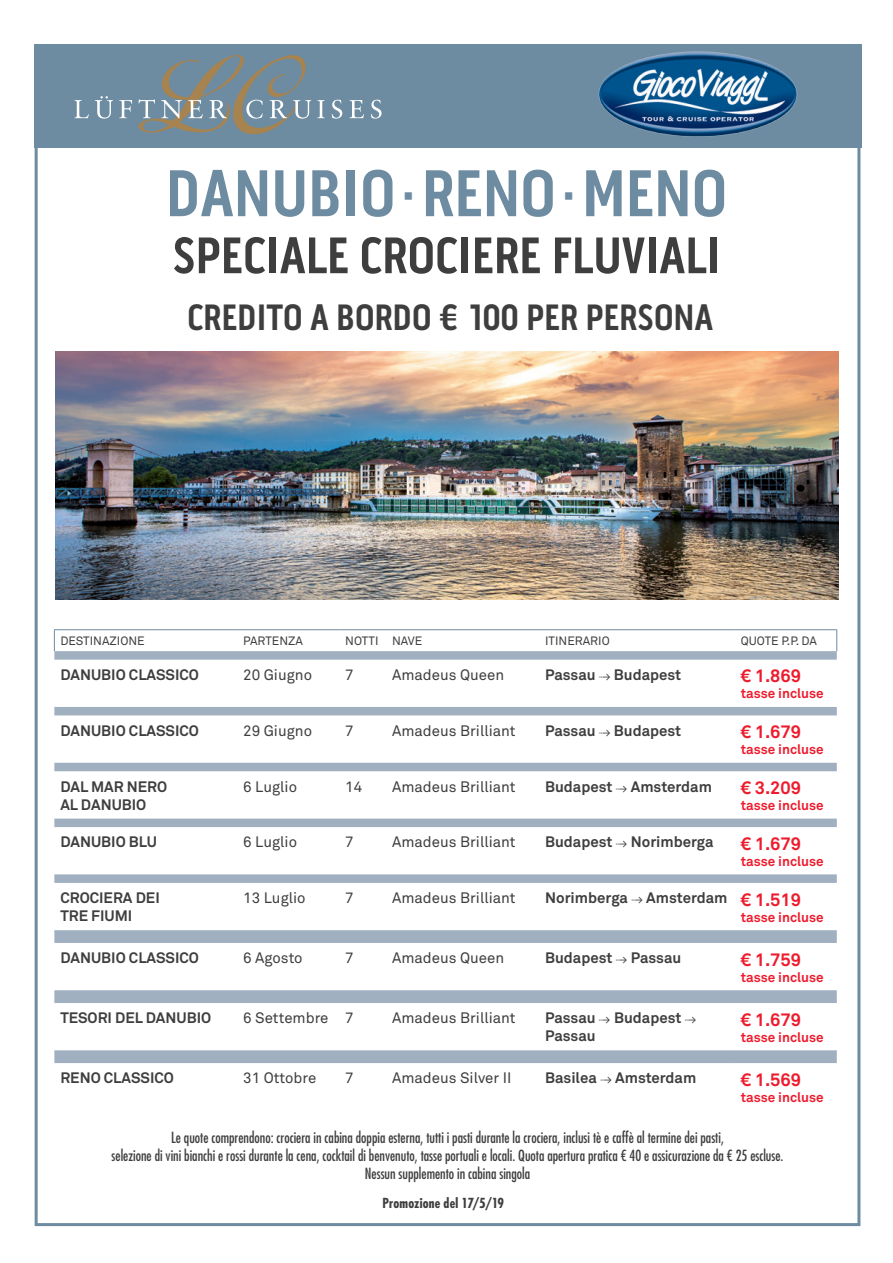
<style>
.page{position:relative;width:893px;height:1263px;background:#fff}
.page>*{position:absolute;margin:0;border:0;box-sizing:border-box;transform-origin:0 0}
.t1{font:700 67.5px "Pill Gothic 300 mg";letter-spacing:-.01em;color:#6d8ba1}
.t2{font:700 52.5px "Pill Gothic 300 mg";letter-spacing:-.01em;color:#3e3e3f}
.t3{font:700 37.5px "Pill Gothic 300 mg";letter-spacing:-.01em;color:#3e3e3f}
.t4{font:700 18px "Akkurat Std";color:#ee1b2d}
.t5{font:condensed 15px/18px "Futura Std";color:#3e3e3f;text-align:center;scale:.95 1}
.t6{font:700 15px/18px "Akkurat Std";color:#3e3e3f}
.t7{font:15px "Akkurat Std";color:#3e3e3f}
.t8{font:700 13.5px "Akkurat Std";color:#ee1b2d}
.t9{font:700 condensed 13.5px "Futura Std";letter-spacing:.015em;color:#3e3e3f}
.t10{font:12px "Akkurat Std";color:#3e3e3f}
.s1{font-size:18px;color:#ee1b2d}
</style>
<div class="page">
<div style="left:34px;top:44px;width:827px;height:104px;background:#6d8ba1"></div>
<svg style="left:74px;top:100px;width:15px;height:18px"></svg>
<svg style="left:95px;top:96px;width:18px;height:23px"></svg>
<svg style="left:119px;top:100px;width:13px;height:18px"></svg>
<svg style="left:138px;top:55px;width:173px;height:78px"></svg>
<svg style="left:317px;top:100px;width:8px;height:18px"></svg>
<svg style="left:332px;top:100px;width:10px;height:19px"></svg>
<svg style="left:350px;top:100px;width:14px;height:18px"></svg>
<svg style="left:371px;top:100px;width:11px;height:19px"></svg>
<img style="left:598px;top:51px;width:199px;height:86px">
<svg style="left:54px;top:651px;width:783px;height:412px"></svg>
<hr style="left:54px;top:629px;width:183px;height:1px;background:#6d8ba1">
<svg style="left:54px;top:630px;width:1px;height:21px"></svg>
<hr style="left:237px;top:629px;width:102px;height:1px;background:#6d8ba1">
<hr style="left:339px;top:629px;width:47px;height:1px;background:#6d8ba1">
<hr style="left:386px;top:629px;width:153px;height:1px;background:#6d8ba1">
<hr style="left:539px;top:629px;width:196px;height:1px;background:#6d8ba1">
<hr style="left:735px;top:629px;width:102px;height:1px;background:#6d8ba1">
<svg style="left:836px;top:630px;width:1px;height:21px"></svg>
<img style="left:55px;top:351px;width:784px;height:249px">
<svg style="left:599px;top:673px;width:11px;height:7px"></svg>
<svg style="left:599px;top:729px;width:11px;height:7px"></svg>
<svg style="left:616px;top:785px;width:11px;height:7px"></svg>
<svg style="left:616px;top:841px;width:11px;height:7px"></svg>
<svg style="left:632px;top:897px;width:10px;height:6px"></svg>
<svg style="left:616px;top:957px;width:11px;height:6px"></svg>
<svg style="left:599px;top:1017px;width:11px;height:7px"></svg>
<svg style="left:685px;top:1017px;width:11px;height:7px"></svg>
<h1 class="t1" style="left:166px;top:153px;width:563px">DANUBIO <sup>•</sup> RENO <sup>•</sup> MENO</h1>
<h2 class="t2" style="left:172px;top:224px;width:550px">SPECIALE CROCIERE FLUVIALI</h2>
<h3 class="t3" style="left:187px;top:295px;width:528px">CREDITO A BORDO € 100 PER PERSONA</h3>
<p class="t10" style="left:60px;top:634px;width:86px">DESTINAZIONE</p>
<p class="t10" style="left:243px;top:634px;width:61px">PARTENZA</p>
<p class="t10" style="left:345px;top:634px;width:79px">NOTTI NAVE</p>
<p class="t10" style="left:545px;top:634px;width:66px">ITINERARIO</p>
<p class="t10" style="left:741px;top:634px;width:78px">QUOTE P.P. DA</p>
<p class="t6" style="left:60px;top:665px;width:140px">DANUBIO CLASSICO</p>
<p class="t7" style="left:243px;top:666px;width:70px">20 Giugno</p>
<p class="t7" style="left:345px;top:666px;width:10px">7</p>
<p class="t7" style="left:392px;top:666px;width:114px">Amadeus Queen</p>
<p class="t6" style="left:545px;top:665px;width:138px">Passau Budapest</p>
<p class="t4" style="left:741px;top:665px;width:62px">€ 1.869</p>
<p class="t8" style="left:741px;top:685px;width:84px">tasse incluse</p>
<p class="t6" style="left:60px;top:721px;width:140px">DANUBIO CLASSICO</p>
<p class="t7" style="left:243px;top:722px;width:70px">29 Giugno</p>
<p class="t7" style="left:345px;top:722px;width:10px">7</p>
<p class="t7" style="left:392px;top:722px;width:125px">Amadeus Brilliant</p>
<p class="t6" style="left:545px;top:721px;width:138px">Passau Budapest</p>
<p class="t4" style="left:741px;top:721px;width:62px">€ 1.679</p>
<p class="t8" style="left:741px;top:741px;width:84px">tasse incluse</p>
<p class="t6" style="left:60px;top:777px;width:108px">DAL MAR NERO<br>AL DANUBIO</p>
<p class="t7" style="left:243px;top:777px;width:55px">6 Luglio</p>
<p class="t7" style="left:345px;top:777px;width:19px">14</p>
<p class="t7" style="left:392px;top:777px;width:125px">Amadeus Brilliant</p>
<p class="t6" style="left:545px;top:777px;width:168px">Budapest Amsterdam</p>
<p class="t4" style="left:741px;top:776px;width:62px">€ 3.209</p>
<p class="t8" style="left:741px;top:797px;width:84px">tasse incluse</p>
<p class="t6" style="left:60px;top:833px;width:98px">DANUBIO BLU</p>
<p class="t7" style="left:243px;top:833px;width:55px">6 Luglio</p>
<p class="t7" style="left:345px;top:833px;width:10px">7</p>
<p class="t7" style="left:392px;top:833px;width:125px">Amadeus Brilliant</p>
<p class="t6" style="left:545px;top:833px;width:170px">Budapest Norimberga</p>
<p class="t4" style="left:741px;top:832px;width:62px">€ 1.679</p>
<p class="t8" style="left:741px;top:853px;width:84px">tasse incluse</p>
<p class="t6" style="left:60px;top:889px;width:101px">CROCIERA DEI<br>TRE FIUMI</p>
<p class="t7" style="left:243px;top:889px;width:64px">13 Luglio</p>
<p class="t7" style="left:345px;top:889px;width:10px">7</p>
<p class="t7" style="left:392px;top:889px;width:125px">Amadeus Brilliant</p>
<p class="t6" style="left:545px;top:889px;width:257px">Norimberga Amsterdam <span class="s1">€ 1.519</span></p>
<p class="t8" style="left:741px;top:909px;width:84px">tasse incluse</p>
<p class="t6" style="left:60px;top:949px;width:140px">DANUBIO CLASSICO</p>
<p class="t7" style="left:243px;top:949px;width:61px">6 Agosto</p>
<p class="t7" style="left:345px;top:949px;width:10px">7</p>
<p class="t7" style="left:392px;top:949px;width:114px">Amadeus Queen</p>
<p class="t6" style="left:545px;top:949px;width:138px">Budapest Passau</p>
<p class="t4" style="left:741px;top:948px;width:62px">€ 1.759</p>
<p class="t8" style="left:741px;top:969px;width:84px">tasse incluse</p>
<p class="t6" style="left:60px;top:1009px;width:152px">TESORI DEL DANUBIO</p>
<p class="t7" style="left:243px;top:1009px;width:112px">6 Settembre 7</p>
<p class="t7" style="left:392px;top:1009px;width:125px">Amadeus Brilliant</p>
<p class="t6" style="left:545px;top:1009px;width:138px">Passau Budapest<br>Passau</p>
<p class="t4" style="left:741px;top:1008px;width:62px">€ 1.679</p>
<p class="t8" style="left:741px;top:1029px;width:84px">tasse incluse</p>
<p class="t6" style="left:60px;top:1069px;width:115px">RENO CLASSICO</p>
<p class="t7" style="left:243px;top:1069px;width:75px">31 Ottobre</p>
<p class="t7" style="left:345px;top:1069px;width:10px">7</p>
<p class="t7" style="left:392px;top:1069px;width:121px">Amadeus Silver II</p>
<p class="t6" style="left:545px;top:1069px;width:153px">Basilea Amsterdam</p>
<p class="t4" style="left:741px;top:1068px;width:62px">€ 1.569</p>
<p class="t8" style="left:741px;top:1089px;width:84px">tasse incluse</p>
<p class="t5" style="left:112px;top:1128px;width:709px">Le quote comprendono: crociera in cabina doppia esterna, tutti i pasti durante la crociera, inclusi tè e caffè al termine dei pasti,<br>selezione di vini bianchi e rossi durante la cena, cocktail di benvenuto, tasse portuali e locali. Quota apertura pratica € 40 e assicurazione da € 25 escluse.<br>Nessun supplemento in cabina singola</p>
<p class="t9" style="left:382px;top:1194px;width:123px">Promozione del 17/5/19</p>
</div>
